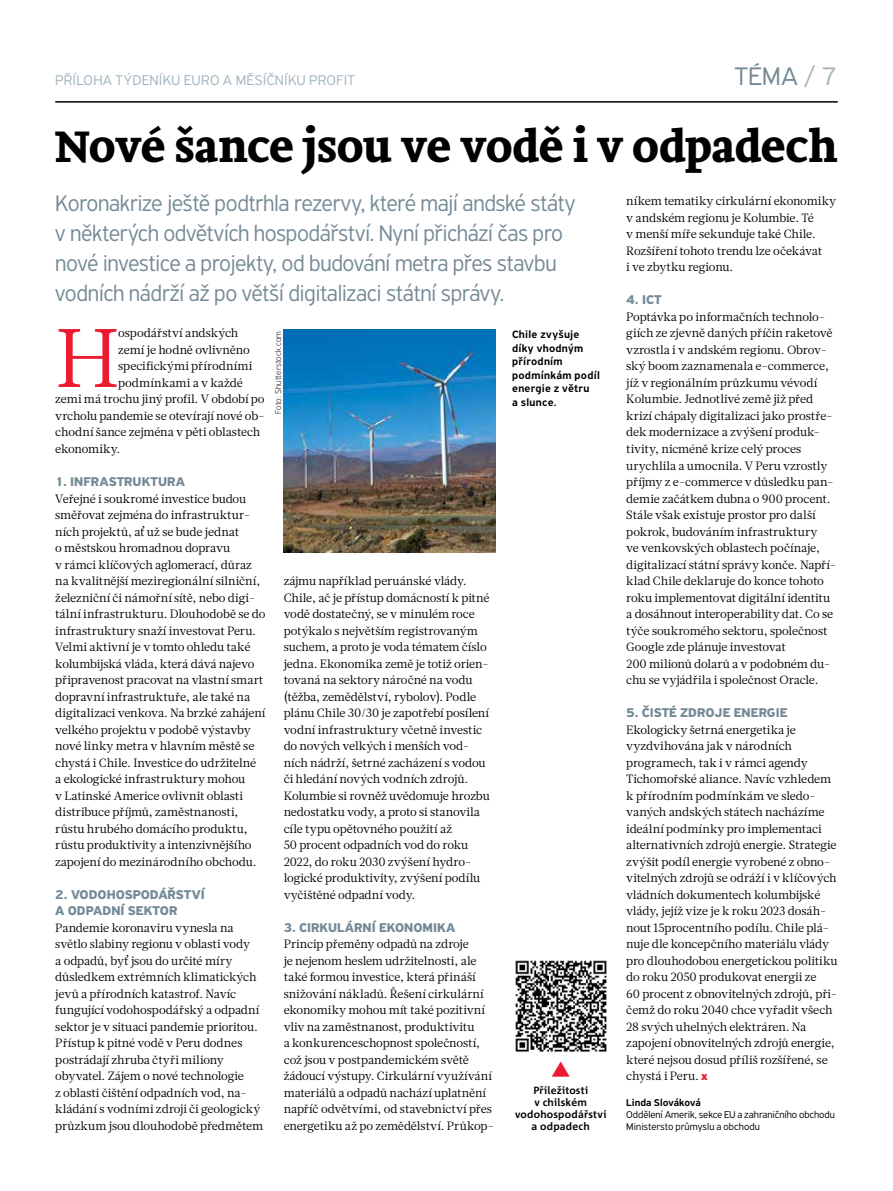
<style>
.page{position:relative;width:893px;height:1191px;background:#fff}
.page>*{position:absolute;margin:0;border:0;box-sizing:border-box;transform-origin:0 0}
.t1{font:82.65px "Glosa Text";color:#ed1b2f}
.t2{font:700 45.75px "Brioni Text Std";letter-spacing:-.01em;color:#000}
.t3{font:300 27px "PF Highway Sans Pro";color:#748a96}
.t4{font:300 24px/30px "PF Highway Sans Pro";letter-spacing:-.02em;color:#748a96}
.t5{font:300 15px "PF Highway Sans Pro";letter-spacing:.01em;color:#a4b5bf}
.t6{font:700 13.5px/16.5px "PF Highway Sans Pro";color:#748a96}
.t7{font:12px/16.5px "Glosa Text";letter-spacing:-.01em;color:#000}
.t8{font:12px "Glosa Text";letter-spacing:.01em;color:#000}
.t9{font:500 11.25px/13.5px "PF Highway Sans Pro";letter-spacing:.025em;color:#000}
.t10{font:300 10.5px/12px "PF Highway Sans Pro";color:#000}
.t11{font:700 10.5px/12px "Corpid E1 s";letter-spacing:.02em;color:#000;text-align:center}
.t12{font:500 10.5px "PF Highway Sans Pro";letter-spacing:.005em;color:#000}
.t13{font:100 9px "PF Highway Sans Pro";letter-spacing:.025em;color:#000}
.s1{color:#a4b5bf}
.s2{font-family:"PF Highway Sans Pro";font-weight:900;color:#ed1b2f}
</style>
<div class="page">
<hr style="left:55px;top:101px;width:783px;height:2px;background:#000">
<img style="left:284px;top:329px;width:211px;height:223px">
<img style="left:515px;top:960px;width:92px;height:92px">
<p class="t5" style="left:55px;top:71px;width:301px">PŘÍLOHA TÝDENÍKU EURO A MĚSÍČNÍKU PROFIT</p>
<h3 class="t3" style="left:734px;top:60px;width:105px">TÉMA <span class="s1">/ 7</span></h3>
<h2 class="t2" style="left:55px;top:116px;width:784px">Nové šance jsou ve vodě i v odpadech</h2>
<h3 class="t4" style="left:55px;top:188px;width:522px">Koronakrize ještě podtrhla rezervy, které mají andské státy v některých odvětvích hospodářství. Nyní přichází čas pro nové investice a projekty, od budování metra přes stavbu vodních nádrží až po větší digitalizaci státní správy.</h3>
<h1 class="t1" style="left:55px;top:304px;width:66px">H</h1>
<p class="t7" style="left:118px;top:325px;width:122px">ospodářství andských</p>
<p class="t7" style="left:118px;top:342px;width:133px">zemí je hodně ovlivněno</p>
<p class="t7" style="left:118px;top:358px;width:136px">specifickými přírodními</p>
<p class="t8" style="left:118px;top:375px;width:126px">podmínkami a v každé</p>
<p class="t7" style="left:55px;top:391px;width:211px">zemi má trochu jiný profil. V období po</p>
<p class="t7" style="left:55px;top:408px;width:211px">vrcholu pandemie se otevírají nové ob-</p>
<p class="t7" style="left:55px;top:424px;width:207px">chodní šance zejména v pěti oblastech</p>
<p class="t7" style="left:55px;top:441px;width:67px">ekonomiky.</p>
<p class="t6" style="left:55px;top:474px;width:131px">1. INFRASTRUKTURA</p>
<p class="t7" style="left:55px;top:490px;width:212px">Veřejné i soukromé investice budou směřovat zejména do infrastruktur&shy;ních projektů, ať už se bude jednat<br>o městskou hromadnou dopravu<br>v rámci klíčových aglomerací, důraz na kvalitnější meziregionální silniční, železniční či námořní sítě, nebo digi&shy;tální infrastrukturu. Dlouhodobě se do infrastruktury snaží investovat Peru.<br>Velmi aktivní je v tomto ohledu také kolumbijská vláda, která dává najevo připravenost pracovat na vlastní smart dopravní infrastruktuře, ale také na digitalizaci venkova. Na brzké zahájení velkého projektu v podobě výstavby nové linky metra v hlavním městě se chystá i Chile. Investice do udržitelné<br>a ekologické infrastruktury mohou<br>v Latinské Americe ovlivnit oblasti distribuce příjmů, zaměstnanosti, růstu hrubého domácího produktu, růstu produktivity a intenzivnějšího zapojení do mezinárodního obchodu.</p>
<p class="t6" style="left:55px;top:886px;width:151px">2. VODOHOSPODÁŘSTVÍ<br>A ODPADNÍ SEKTOR</p>
<p class="t7" style="left:55px;top:919px;width:209px">Pandemie koronaviru vynesla na světlo slabiny regionu v oblasti vody<br>a odpadů, byť jsou do určité míry důsledkem extrémních klimatických jevů a přírodních katastrof. Navíc fungující vodohospodářský a odpadní sektor je v situaci pandemie prioritou.<br>Přístup k pitné vodě v Peru dodnes postrádají zhruba čtyři miliony obyvatel. Zájem o nové technologie<br>z oblasti čištění odpadních vod, na&shy;kládání s vodními zdroji či geologický průzkum jsou dlouhodobě předmětem</p>
<p class="t13" style="left:273px;top:414px;width:85px;rotate:-90deg">Foto: Shutterstock.com</p>
<p class="t7" style="left:284px;top:573px;width:208px">zájmu například peruánské vlády.<br>Chile, ač je přístup domácností k pitné vodě dostatečný, se v minulém roce potýkalo s největším registrovaným suchem, a proto je voda tématem číslo jedna. Ekonomika země je totiž orien&shy;tovaná na sektory náročné na vodu (těžba, zemědělství, rybolov). Podle plánu Chile 30/30 je zapotřebí posílení vodní infrastruktury včetně investic do nových velkých i menších vod&shy;ních nádrží, šetrné zacházení s vodou či hledání nových vodních zdrojů.<br>Kolumbie si rovněž uvědomuje hrozbu nedostatku vody, a proto si stanovila cíle typu opětovného použití až<br>50 procent odpadních vod do roku 2022, do roku 2030 zvýšení hydro&shy;logické produktivity, zvýšení podílu vyčištěné odpadní vody.</p>
<p class="t6" style="left:284px;top:919px;width:173px">3. CIRKULÁRNÍ EKONOMIKA</p>
<p class="t7" style="left:284px;top:936px;width:212px">Princip přeměny odpadů na zdroje<br>je nejenom heslem udržitelnosti, ale také formou investice, která přináší snižování nákladů. Řešení cirkulární ekonomiky mohou mít také pozitivní vliv na zaměstnanost, produktivitu<br>a konkurenceschopnost společností, což jsou v postpandemickém světě žádoucí výstupy. Cirkulární využívání materiálů a odpadů nachází uplatnění napříč odvětvími, od stavebnictví přes energetiku až po zemědělství. Průkop-</p>
<p class="t9" style="left:512px;top:328px;width:89px">Chile zvyšuje díky vhodným přírodním podmínkám podíl energie z větru<br>a slunce.</p>
<p class="t11" style="left:515px;top:1083px;width:93px">Příležitosti<br>v chilském vodohospodářství a odpadech</p>
<p class="t7" style="left:626px;top:193px;width:211px">níkem tematiky cirkulární ekonomiky v andském regionu je Kolumbie. Té<br>v menší míře sekunduje také Chile.<br>Rozšíření tohoto trendu lze očekávat<br>i ve zbytku regionu.</p>
<p class="t6" style="left:626px;top:292px;width:37px">4. ICT</p>
<p class="t7" style="left:626px;top:309px;width:212px">Poptávka po informačních technolo&shy;giích ze zjevně daných příčin raketově vzrostla i v andském regionu. Obrov&shy;ský boom zaznamenala e-commerce, jíž v regionálním průzkumu vévodí Kolumbie. Jednotlivé země již před krizí chápaly digitalizaci jako prostře&shy;dek modernizace a zvýšení produk&shy;tivity, nicméně krize celý proces urychlila a umocnila. V Peru vzrostly příjmy z e-commerce v důsledku pan&shy;demie začátkem dubna o 900 procent.<br>Stále však existuje prostor pro další pokrok, budováním infrastruktury<br>ve venkovských oblastech počínaje, digitalizací státní správy konče. Napří&shy;klad Chile deklaruje do konce tohoto roku implementovat digitální identitu a dosáhnout interoperability dat. Co se týče soukromého sektoru, společnost Google zde plánuje investovat<br>200 milionů dolarů a v podobném du&shy;chu se vyjádřila i společnost Oracle.</p>
<p class="t6" style="left:626px;top:705px;width:163px">5. ČISTÉ ZDROJE ENERGIE</p>
<p class="t7" style="left:626px;top:721px;width:213px">Ekologicky šetrná energetika je vyzdvihována jak v národních programech, tak i v rámci agendy Tichomořské aliance. Navíc vzhledem k přírodním podmínkám ve sledo&shy;vaných andských státech nacházíme ideální podmínky pro implementaci alternativních zdrojů energie. Strategie zvýšit podíl energie vyrobené z obno&shy;vitelných zdrojů se odráží i v klíčových vládních dokumentech kolumbijské vlády, jejíž vize je k roku 2023 dosáh&shy;nout 15procentního podílu. Chile plá&shy;nuje dle koncepčního materiálu vlády pro dlouhodobou energetickou politiku do roku 2050 produkovat energii ze<br>60 procent z obnovitelných zdrojů, při&shy;čemž do roku 2040 chce vyřadit všech 28 svých uhelných elektráren. Na zapojení obnovitelných zdrojů energie, které nejsou dosud příliš rozšířené, se chystá i Peru. <span class="s2">x</span></p>
<p class="t12" style="left:626px;top:1096px;width:76px">Linda Slováková</p>
<p class="t10" style="left:626px;top:1108px;width:210px">Oddělení Amerik, sekce EU a zahraničního obchodu<br>Ministersto průmyslu a obchodu</p>
</div>
